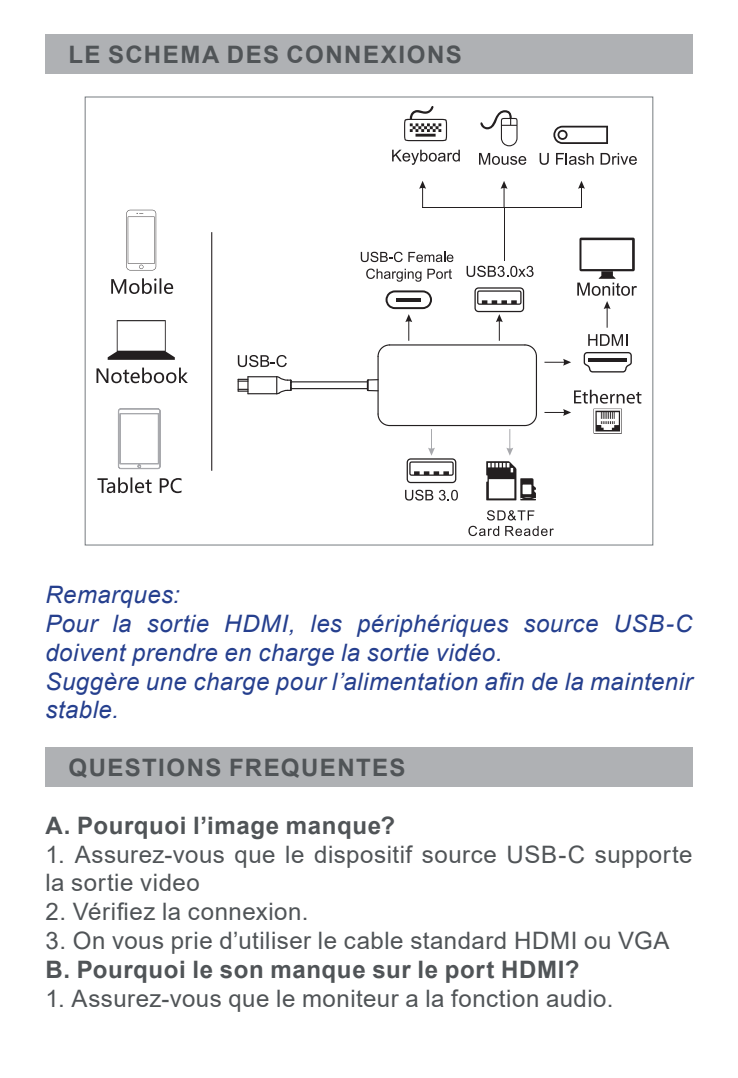
<style>
.page{position:relative;width:738px;height:1078px;background:#fff}
.page>*{position:absolute;margin:0;border:0;box-sizing:border-box;transform-origin:0 0}
.t1{font:24px/28.8px "Arial";letter-spacing:.02em;color:#505457}
.Note{font:italic 24px/28.8px "Arial";letter-spacing:.02em;color:#253f8e}
.UPPERCASE_TITLE{font:700 24px "Arial";letter-spacing:.03em;color:#505457}
.UPPERCASE_TITLE-2{font:700 24px "Arial";letter-spacing:.06em;color:#505457}
</style>
<div class="page">
<div style="left:45px;top:34px;width:647px;height:40px;background:#afb1b4"></div>
<div style="left:45px;top:747px;width:647px;height:39px;background:#afb1b4"></div>
<svg style="left:126px;top:210px;width:30px;height:60px"></svg>
<svg style="left:111px;top:278px;width:62px;height:16px"></svg>
<svg style="left:108px;top:320px;width:67px;height:40px"></svg>
<svg style="left:96px;top:367px;width:92px;height:16px"></svg>
<svg style="left:118px;top:408px;width:43px;height:61px"></svg>
<svg style="left:97px;top:477px;width:84px;height:16px"></svg>
<hr style="left:211px;top:232px;width:1px;height:238px;background:#231f20">
<svg style="left:583px;top:352px;width:48px;height:20px"></svg>
<svg style="left:588px;top:357px;width:38px;height:4px"></svg>
<svg style="left:588px;top:334px;width:35px;height:12px"></svg>
<svg style="left:404px;top:106px;width:42px;height:35px"></svg>
<svg style="left:392px;top:150px;width:67px;height:15px"></svg>
<svg style="left:480px;top:110px;width:37px;height:36px"></svg>
<svg style="left:479px;top:153px;width:47px;height:12px"></svg>
<svg style="left:553px;top:126px;width:54px;height:18px"></svg>
<svg style="left:539px;top:153px;width:9px;height:12px"></svg>
<svg style="left:556px;top:153px;width:37px;height:12px"></svg>
<svg style="left:600px;top:153px;width:36px;height:12px"></svg>
<svg style="left:486px;top:461px;width:49px;height:39px"></svg>
<svg style="left:237px;top:355px;width:49px;height:12px"></svg>
<hr style="left:422px;top:207px;width:159px;height:1px;background:#231f20">
<svg style="left:419px;top:181px;width:6px;height:26px"></svg>
<hr style="left:535px;top:356px;width:1px;height:58px;background:#231f20">
<hr style="left:389px;top:344px;width:135px;height:1px;background:#231f20">
<hr style="left:377px;top:356px;width:1px;height:58px;background:#231f20">
<hr style="left:389px;top:425px;width:135px;height:1px;background:#231f20">
<svg style="left:474px;top:287px;width:63px;height:70px"></svg>
<svg style="left:524px;top:413px;width:13px;height:13px"></svg>
<svg style="left:377px;top:413px;width:13px;height:13px"></svg>
<svg style="left:366px;top:378px;width:12px;height:13px"></svg>
<svg style="left:237px;top:376px;width:55px;height:19px"></svg>
<hr style="left:291px;top:381px;width:76px;height:1px;background:#231f20">
<hr style="left:291px;top:388px;width:76px;height:1px;background:#231f20">
<svg style="left:405px;top:489px;width:52px;height:11px"></svg>
<svg style="left:406px;top:429px;width:50px;height:54px"></svg>
<svg style="left:506px;top:429px;width:7px;height:26px"></svg>
<svg style="left:468px;top:510px;width:85px;height:26px"></svg>
<svg style="left:360px;top:252px;width:42px;height:10px"></svg>
<svg style="left:408px;top:252px;width:45px;height:10px"></svg>
<svg style="left:366px;top:268px;width:55px;height:14px"></svg>
<svg style="left:427px;top:269px;width:24px;height:10px"></svg>
<svg style="left:377px;top:290px;width:54px;height:67px"></svg>
<hr style="left:396px;top:298px;width:24px;height:3px;background:#231f20">
<svg style="left:544px;top:359px;width:26px;height:6px"></svg>
<svg style="left:577px;top:237px;width:59px;height:90px"></svg>
<svg style="left:578px;top:181px;width:6px;height:26px"></svg>
<svg style="left:544px;top:389px;width:97px;height:44px"></svg>
<svg style="left:466px;top:265px;width:67px;height:12px"></svg>
<svg style="left:500px;top:181px;width:7px;height:26px"></svg>
<hr style="left:503px;top:207px;width:1px;height:53px;background:#231f20">
<p class="UPPERCASE_TITLE-2" style="left:68px;top:37px;width:394px">LE SCHEMA DES CONNEXIONS</p>
<p class="Note" style="left:45px;top:580px;width:136px">Remarques:</p>
<p class="Note" style="left:45px;top:609px;width:648px">Pour la sortie HDMI, les périphériques source USB-C doivent prendre en charge la sortie vidéo.</p>
<p class="Note" style="left:45px;top:667px;width:648px">Suggère une charge pour l’alimentation afin de la maintenir stable.</p>
<p class="UPPERCASE_TITLE-2" style="left:68px;top:750px;width:338px">QUESTIONS FREQUENTES</p>
<p class="UPPERCASE_TITLE" style="left:45px;top:808px;width:351px">A. Pourquoi l’image manque?</p>
<p class="t1" style="left:45px;top:839px;width:648px">1. Assurez-vous que le dispositif source USB-C supporte la sortie video</p>
<p class="t1" style="left:45px;top:897px;width:264px">2. Vérifiez la connexion.</p>
<p class="t1" style="left:45px;top:925px;width:625px">3. On vous prie d’utiliser le cable standard HDMI ou VGA</p>
<p class="UPPERCASE_TITLE" style="left:45px;top:952px;width:535px">B. Pourquoi le son manque sur le port HDMI?</p>
<p class="t1" style="left:45px;top:983px;width:569px">1. Assurez-vous que le moniteur a la fonction audio.</p>
</div>
